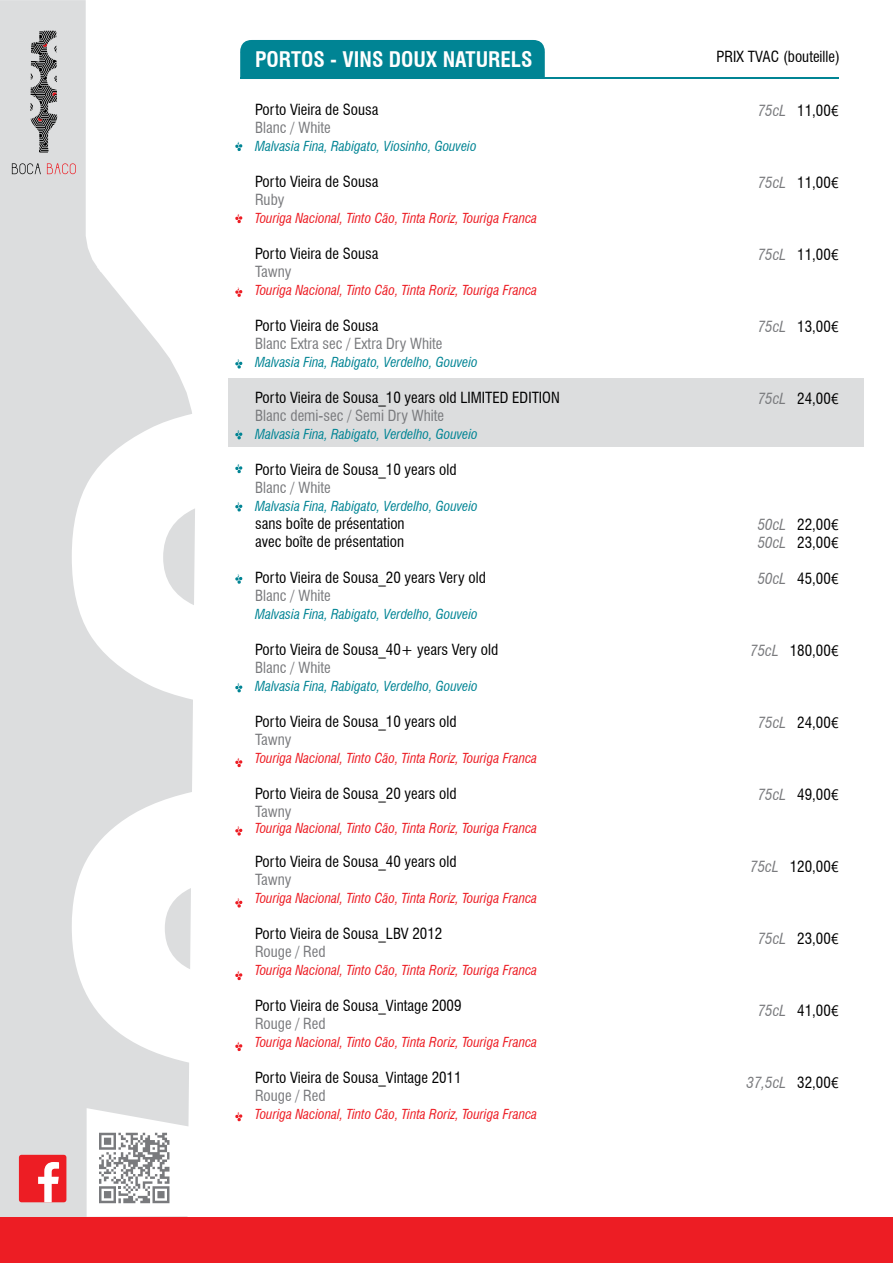
<style>
.page{position:relative;width:893px;height:1263px;background:#fff}
.page>*{position:absolute;margin:0;border:0;box-sizing:border-box;transform-origin:0 0}
.t1{font:700 condensed 21px "Swiss 721 BT";color:#fff}
.t2{font:condensed 15px/18px "Swiss 721 BT";color:#000}
.t3{font:condensed 15px "Swiss 721 BT";color:#797a7d}
.t4{font:italic condensed 15px "Swiss 721 BT";color:#797a7d}
.t5{font:italic condensed 13.5px "Swiss 721 BT";color:#ed1d24}
.t6{font:italic condensed 13.5px "Swiss 721 BT";color:#008494}
.s1{font-style:italic;color:#797a7d}
.s2{font-family:"Ebrima";font-stretch:normal}
.s3{font-style:normal;color:#000}
.s4{font-family:"Ebrima";font-style:normal;font-stretch:normal;color:#000}
</style>
<div class="page">
<div style="left:229px;top:378px;width:635px;height:68px;background:#dcddde"></div>
<svg style="left:0;top:0;width:195px;height:1218px;fill:#dcddde"></svg>
<div style="left:0;top:1218px;width:893px;height:45px;background:#ed1d24"></div>
<svg style="left:99px;top:1133px;width:70px;height:70px"></svg>
<div style="left:19px;top:1155px;width:47px;height:47px;background:#ed1d24;border-radius:3px"></div>
<svg style="left:38px;top:1162px;width:21px;height:40px"></svg>
<svg style="left:12px;top:163px;width:29px;height:11px"></svg>
<svg style="left:47px;top:163px;width:29px;height:11px"></svg>
<svg style="left:30px;top:31px;width:27px;height:121px"></svg>
<svg style="left:235px;top:464px;width:8px;height:9px"></svg>
<div style="left:240px;top:40px;width:306px;height:38px;background:#008494"></div>
<hr style="left:240px;top:78px;width:598px;height:1px;background:#008494">
<svg style="left:235px;top:142px;width:8px;height:9px"></svg>
<svg style="left:235px;top:430px;width:8px;height:10px"></svg>
<svg style="left:235px;top:683px;width:8px;height:10px"></svg>
<svg style="left:235px;top:898px;width:8px;height:10px"></svg>
<svg style="left:235px;top:1042px;width:8px;height:9px"></svg>
<svg style="left:235px;top:214px;width:8px;height:9px"></svg>
<svg style="left:235px;top:502px;width:8px;height:10px"></svg>
<svg style="left:235px;top:758px;width:8px;height:9px"></svg>
<svg style="left:235px;top:826px;width:8px;height:10px"></svg>
<svg style="left:235px;top:971px;width:8px;height:9px"></svg>
<svg style="left:235px;top:1112px;width:8px;height:9px"></svg>
<svg style="left:235px;top:288px;width:8px;height:9px"></svg>
<svg style="left:235px;top:359px;width:8px;height:10px"></svg>
<svg style="left:235px;top:574px;width:8px;height:10px"></svg>
<h1 class="t1" style="left:255px;top:47px;width:279px">PORTOS - VINS DOUX NATURELS</h1>
<p class="t2" style="left:717px;top:48px;width:125px">PRIX TVAC (bouteille)</p>
<p class="t2" style="left:758px;top:101px;width:83px"><span class="s1">75cL</span> 11,00<span class="s2">€</span></p>
<p class="t2" style="left:255px;top:100px;width:125px">Porto Vieira de Sousa</p>
<p class="t3" style="left:255px;top:118px;width:77px">Blanc / White</p>
<p class="t6" style="left:255px;top:138px;width:223px">Malvasia Fina, Rabigato, Viosinho, Gouveio</p>
<p class="t2" style="left:255px;top:172px;width:125px">Porto Vieira de Sousa</p>
<p class="t3" style="left:255px;top:190px;width:31px">Ruby</p>
<p class="t5" style="left:255px;top:210px;width:284px">Touriga Nacional, Tinto Cão, Tinta Roriz, Touriga Franca</p>
<p class="t2" style="left:255px;top:244px;width:125px">Porto Vieira de Sousa</p>
<p class="t3" style="left:255px;top:262px;width:38px">Tawny</p>
<p class="t5" style="left:255px;top:282px;width:284px">Touriga Nacional, Tinto Cão, Tinta Roriz, Touriga Franca</p>
<p class="t2" style="left:255px;top:316px;width:125px">Porto Vieira de Sousa</p>
<p class="t3" style="left:255px;top:334px;width:189px">Blanc Extra sec / Extra Dry White</p>
<p class="t6" style="left:255px;top:354px;width:224px">Malvasia Fina, Rabigato, Verdelho, Gouveio</p>
<p class="t2" style="left:255px;top:388px;width:306px">Porto Vieira de Sousa_10 years old LIMITED EDITION</p>
<p class="t3" style="left:255px;top:406px;width:190px">Blanc demi-sec / Semi Dry White</p>
<p class="t6" style="left:255px;top:426px;width:224px">Malvasia Fina, Rabigato, Verdelho, Gouveio</p>
<p class="t2" style="left:255px;top:460px;width:203px">Porto Vieira de Sousa_10 years old</p>
<p class="t3" style="left:255px;top:478px;width:77px">Blanc / White</p>
<p class="t6" style="left:255px;top:498px;width:224px">Malvasia Fina, Rabigato, Verdelho, Gouveio</p>
<p class="t2" style="left:255px;top:514px;width:151px">sans boîte de présentation avec boîte de présentation</p>
<p class="t2" style="left:255px;top:568px;width:232px">Porto Vieira de Sousa_20 years Very old</p>
<p class="t3" style="left:255px;top:586px;width:77px">Blanc / White</p>
<p class="t6" style="left:255px;top:606px;width:224px">Malvasia Fina, Rabigato, Verdelho, Gouveio</p>
<p class="t2" style="left:255px;top:640px;width:245px">Porto Vieira de Sousa_40+ years Very old</p>
<p class="t3" style="left:255px;top:658px;width:77px">Blanc / White</p>
<p class="t6" style="left:255px;top:678px;width:224px">Malvasia Fina, Rabigato, Verdelho, Gouveio</p>
<p class="t2" style="left:255px;top:712px;width:203px">Porto Vieira de Sousa_10 years old</p>
<p class="t3" style="left:255px;top:730px;width:38px">Tawny</p>
<p class="t5" style="left:255px;top:750px;width:284px">Touriga Nacional, Tinto Cão, Tinta Roriz, Touriga Franca</p>
<p class="t2" style="left:255px;top:784px;width:203px">Porto Vieira de Sousa_20 years old</p>
<p class="t3" style="left:255px;top:802px;width:38px">Tawny</p>
<p class="t5" style="left:255px;top:820px;width:284px">Touriga Nacional, Tinto Cão, Tinta Roriz, Touriga Franca</p>
<p class="t2" style="left:255px;top:853px;width:203px">Porto Vieira de Sousa_40 years old</p>
<p class="t3" style="left:255px;top:871px;width:38px">Tawny</p>
<p class="t5" style="left:255px;top:890px;width:284px">Touriga Nacional, Tinto Cão, Tinta Roriz, Touriga Franca</p>
<p class="t2" style="left:255px;top:925px;width:189px">Porto Vieira de Sousa_LBV 2012</p>
<p class="t3" style="left:255px;top:943px;width:72px">Rouge / Red</p>
<p class="t5" style="left:255px;top:962px;width:284px">Touriga Nacional, Tinto Cão, Tinta Roriz, Touriga Franca</p>
<p class="t2" style="left:255px;top:997px;width:208px">Porto Vieira de Sousa_Vintage 2009</p>
<p class="t3" style="left:255px;top:1015px;width:72px">Rouge / Red</p>
<p class="t5" style="left:255px;top:1034px;width:284px">Touriga Nacional, Tinto Cão, Tinta Roriz, Touriga Franca</p>
<p class="t2" style="left:255px;top:1069px;width:208px">Porto Vieira de Sousa_Vintage 2011</p>
<p class="t3" style="left:255px;top:1087px;width:72px">Rouge / Red</p>
<p class="t5" style="left:255px;top:1106px;width:284px">Touriga Nacional, Tinto Cão, Tinta Roriz, Touriga Franca</p>
<p class="t2" style="left:758px;top:173px;width:83px"><span class="s1">75cL</span> 11,00<span class="s2">€</span></p>
<p class="t2" style="left:758px;top:245px;width:83px"><span class="s1">75cL</span> 11,00<span class="s2">€</span></p>
<p class="t2" style="left:758px;top:317px;width:83px"><span class="s1">75cL</span> 13,00<span class="s2">€</span></p>
<p class="t2" style="left:758px;top:389px;width:83px"><span class="s1">75cL</span> 24,00<span class="s2">€</span></p>
<p class="t2" style="left:758px;top:515px;width:83px"><span class="s1">50cL</span> 22,00<span class="s2">€<br></span><span class="s1">50cL</span> 23,00<span class="s2">€</span></p>
<p class="t2" style="left:758px;top:569px;width:83px"><span class="s1">50cL</span> 45,00<span class="s2">€</span></p>
<p class="t2" style="left:750px;top:641px;width:90px"><span class="s1">75cL</span> 180,00<span class="s2">€</span></p>
<p class="t2" style="left:758px;top:713px;width:83px"><span class="s1">75cL</span> 24,00<span class="s2">€</span></p>
<p class="t2" style="left:758px;top:785px;width:83px"><span class="s1">75cL</span> 49,00<span class="s2">€</span></p>
<p class="t2" style="left:750px;top:857px;width:90px"><span class="s1">75cL</span> 120,00<span class="s2">€</span></p>
<p class="t2" style="left:758px;top:929px;width:83px"><span class="s1">75cL</span> 23,00<span class="s2">€</span></p>
<p class="t2" style="left:758px;top:1001px;width:83px"><span class="s1">75cL</span> 41,00<span class="s2">€</span></p>
<p class="t4" style="left:746px;top:1073px;width:94px">37,5cL <span class="s3">32,00</span><span class="s4">€</span></p>
</div>
